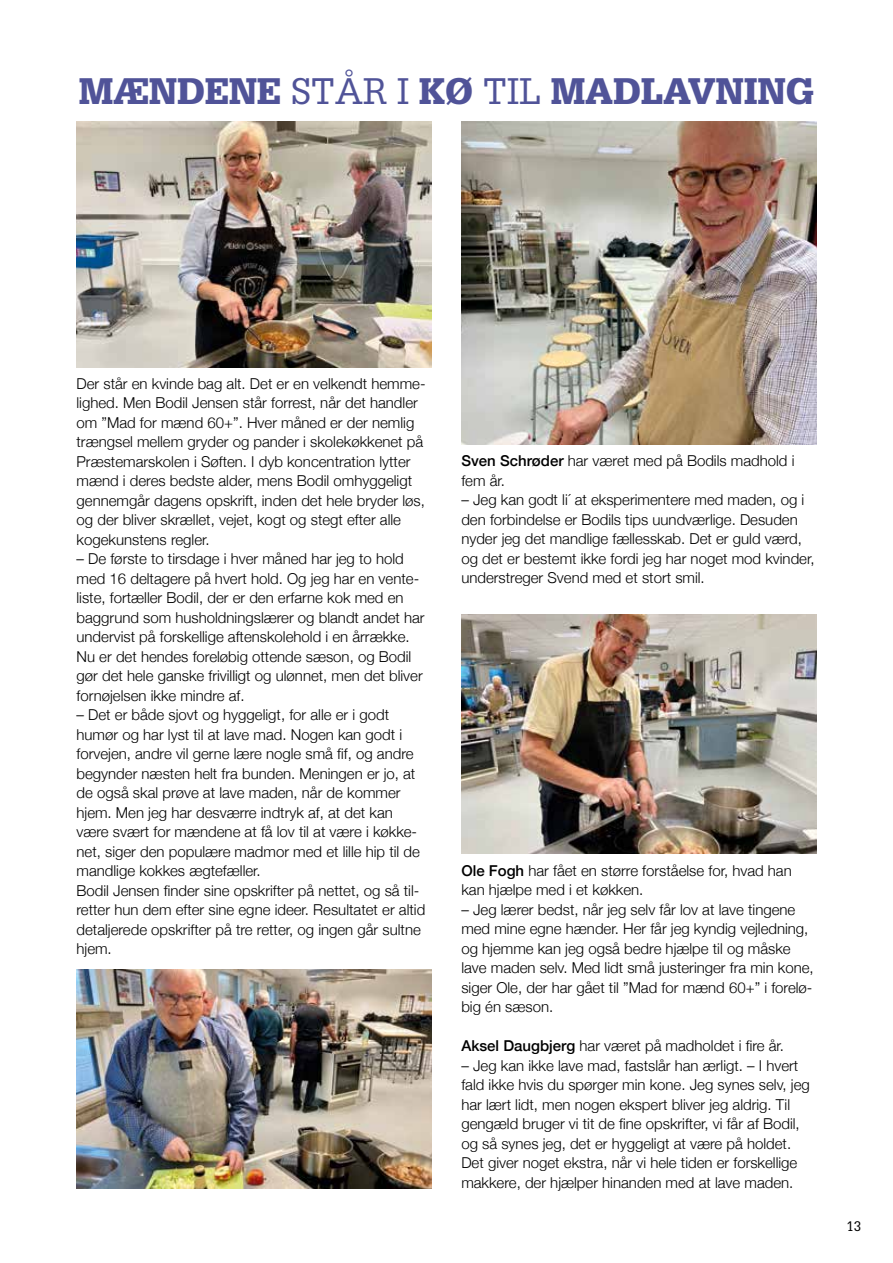
<style>
.page{position:relative;width:893px;height:1263px;background:#fff}
.page>*{position:absolute;margin:0;border:0;box-sizing:border-box;transform-origin:0 0}
.t1{font:900 36px "Glypha";color:#505398}
.t2{font:300 15px/19.5px "Helvetica Neue";color:#000}
.t3{font:13.5px "Glypha";color:#000}
.s1{font-weight:400}
.s2{font-weight:500}
</style>
<div class="page">
<img style="left:77px;top:121px;width:355px;height:247px">
<img style="left:77px;top:969px;width:355px;height:219px">
<img style="left:461px;top:614px;width:355px;height:240px">
<img style="left:461px;top:121px;width:355px;height:323px">
<h1 class="t1" style="left:79px;top:69px;width:736px">MÆNDENE <span class="s1">STÅR I</span> KØ <span class="s1">TIL</span> MADLAVNING</h1>
<p class="t2" style="left:77px;top:372px;width:350px">Der står en kvinde bag alt. Det er en velkendt hemme&shy;lighed. Men Bodil Jensen står forrest, når det handler om ”Mad for mænd 60+”. Hver måned er der nemlig trængsel mellem gryder og pander i skolekøkkenet på Præstemarskolen i Søften. I dyb koncentration lytter mænd i deres bedste alder, mens Bodil omhyggeligt gennemgår dagens opskrift, inden det hele bryder løs, og der bliver skrællet, vejet, kogt og stegt efter alle kogekunstens regler.</p>
<p class="t2" style="left:77px;top:548px;width:350px">– De første to tirsdage i hver måned har jeg to hold med 16 deltagere på hvert hold. Og jeg har en vente&shy;liste, fortæller Bodil, der er den erfarne kok med en baggrund som husholdningslærer og blandt andet har undervist på forskellige aftenskolehold i en årrække.<br>Nu er det hendes foreløbig ottende sæson, og Bodil gør det hele ganske frivilligt og ulønnet, men det bliver fornøjelsen ikke mindre af.</p>
<p class="t2" style="left:77px;top:704px;width:350px">– Det er både sjovt og hyggeligt, for alle er i godt humør og har lyst til at lave mad. Nogen kan godt i forvejen, andre vil gerne lære nogle små fif, og andre begynder næsten helt fra bunden. Meningen er jo, at de også skal prøve at lave maden, når de kommer hjem. Men jeg har desværre indtryk af, at det kan være svært for mændene at få lov til at være i køkke&shy;net, siger den populære madmor med et lille hip til de mandlige kokkes ægtefæller.<br>Bodil Jensen finder sine opskrifter på nettet, og så til&shy;retter hun dem efter sine egne ideer. Resultatet er altid detaljerede opskrifter på tre retter, og ingen går sultne hjem.</p>
<p class="t2" style="left:461px;top:450px;width:335px"><span class="s2">Sven Schrøder</span> har været med på Bodils madhold i fem år.</p>
<p class="t2" style="left:461px;top:489px;width:355px">– Jeg kan godt li´ at eksperimentere med maden, og i den forbindelse er Bodils tips uundværlige. Desuden nyder jeg det mandlige fællesskab. Det er guld værd, og det er bestemt ikke fordi jeg har noget mod kvinder, understreger Svend med et stort smil.</p>
<p class="t2" style="left:461px;top:859px;width:332px"><span class="s2">Ole Fogh</span> har fået en større forståelse for, hvad han kan hjælpe med i et køkken.</p>
<p class="t2" style="left:461px;top:898px;width:354px">– Jeg lærer bedst, når jeg selv får lov at lave tingene med mine egne hænder. Her får jeg kyndig vejledning, og hjemme kan jeg også bedre hjælpe til og måske lave maden selv. Med lidt små justeringer fra min kone, siger Ole, der har gået til ”Mad for mænd 60+” i forelø&shy;big én sæson.</p>
<p class="t2" style="left:461px;top:1035px;width:324px"><span class="s2">Aksel Daugbjerg</span> har været på madholdet i fire år.</p>
<p class="t2" style="left:461px;top:1054px;width:350px">– Jeg kan ikke lave mad, fastslår han ærligt. – I hvert fald ikke hvis du spørger min kone. Jeg synes selv, jeg har lært lidt, men nogen ekspert bliver jeg aldrig. Til gengæld bruger vi tit de fine opskrifter, vi får af Bodil, og så synes jeg, det er hyggeligt at være på holdet.<br>Det giver noget ekstra, når vi hele tiden er forskellige makkere, der hjælper hinanden med at lave maden.</p>
<p class="t3" style="left:846px;top:1218px;width:17px">13</p>
</div>
